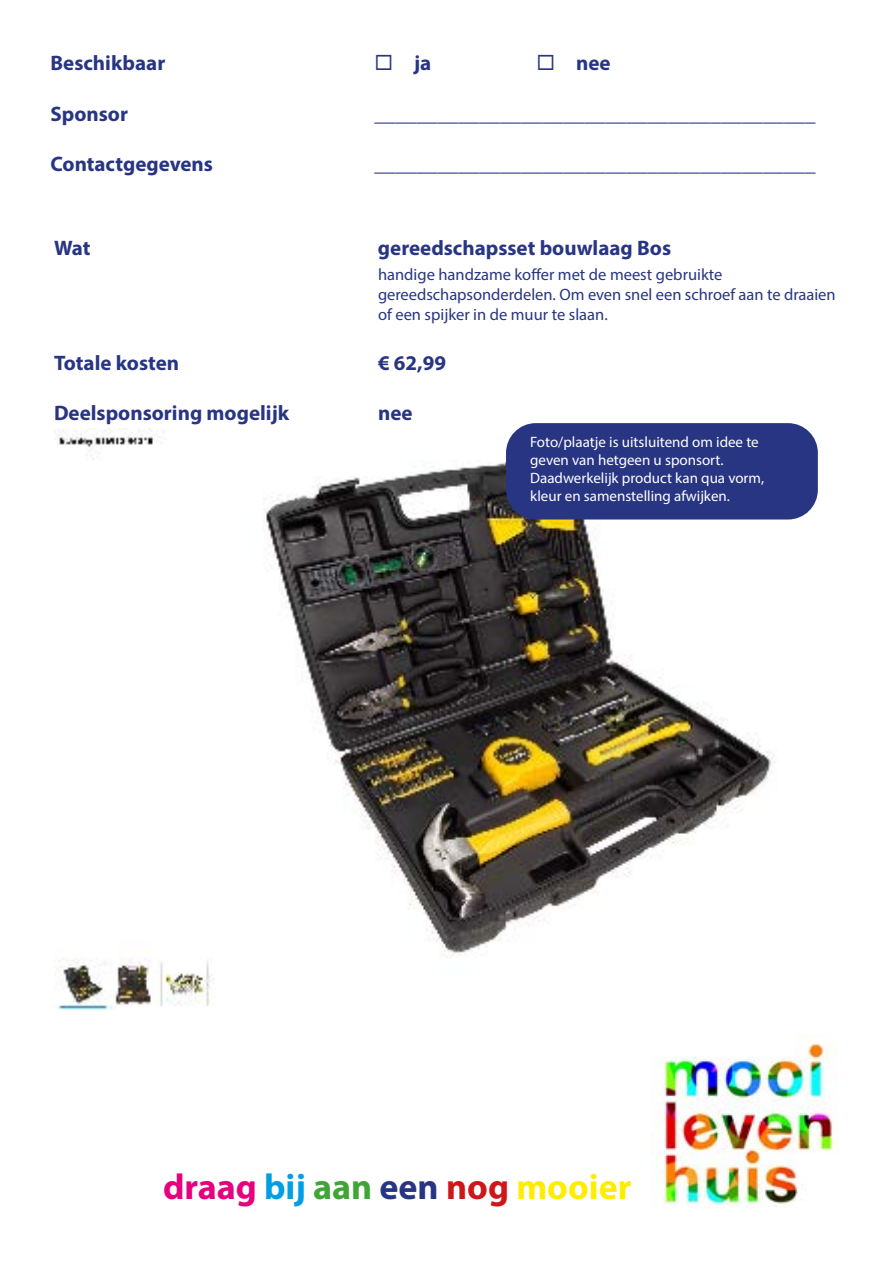
<style>
.page{position:relative;width:893px;height:1263px;background:#fff}
.page>*{position:absolute;margin:0;border:0;box-sizing:border-box;transform-origin:0 0}
.t1{font:700 36px "Myriad Pro";color:#ffed00}
.t2{font:700 21px "Myriad Pro";color:#283583}
.t3{font:16.5px/19.8px "Myriad Pro";color:#283583}
.t4{font:15px/18px "Myriad Pro";color:#fff}
.s1{color:#e6007d}
.s2{color:#009fe3}
.s3{color:#3fa535}
.s4{color:#283583}
.s5{color:#cd1719}
</style>
<div class="page">
<img style="left:54px;top:428px;width:764px;height:581px">
<img style="left:652px;top:1039px;width:183px;height:168px">
<div style="left:506px;top:423px;width:312px;height:96px;background:#283583;border-radius:30px"></div>
<p class="t2" style="left:50px;top:49px;width:116px">Beschikbaar</p>
<p class="t2" style="left:374px;top:49px;width:58px">◻ ja</p>
<p class="t2" style="left:536px;top:49px;width:76px">◻ nee</p>
<p class="t2" style="left:50px;top:100px;width:79px">Sponsor</p>
<p class="t2" style="left:374px;top:100px;width:442px">__________________________________________</p>
<p class="t2" style="left:50px;top:150px;width:164px">Contactgegevens</p>
<p class="t2" style="left:374px;top:150px;width:443px">__________________________________________</p>
<p class="t2" style="left:54px;top:234px;width:38px">Wat</p>
<p class="t2" style="left:378px;top:234px;width:295px">gereedschapsset bouwlaag Bos</p>
<p class="t3" style="left:378px;top:264px;width:459px">handige handzame koffer met de meest gebruikte gereedschapsonderdelen. Om even snel een schroef aan te draaien of een spijker in de muur te slaan.</p>
<p class="t2" style="left:54px;top:349px;width:127px">Totale kosten</p>
<p class="t2" style="left:378px;top:349px;width:69px">€ 62,99</p>
<p class="t2" style="left:54px;top:400px;width:237px">Deelsponsoring mogelijk</p>
<p class="t2" style="left:378px;top:400px;width:36px">nee</p>
<p class="t4" style="left:530px;top:433px;width:236px">Foto/plaatje is uitsluitend om idee te geven van hetgeen u sponsort.<br>Daadwerkelijk product kan qua vorm, kleur en samenstelling afwijken.</p>
<h1 class="t1" style="left:163px;top:1163px;width:470px"><span class="s1">draag</span> <span class="s2">bij</span> <span class="s3">aan</span> <span class="s4">een</span> <span class="s5">nog</span> mooier</h1>
</div>
